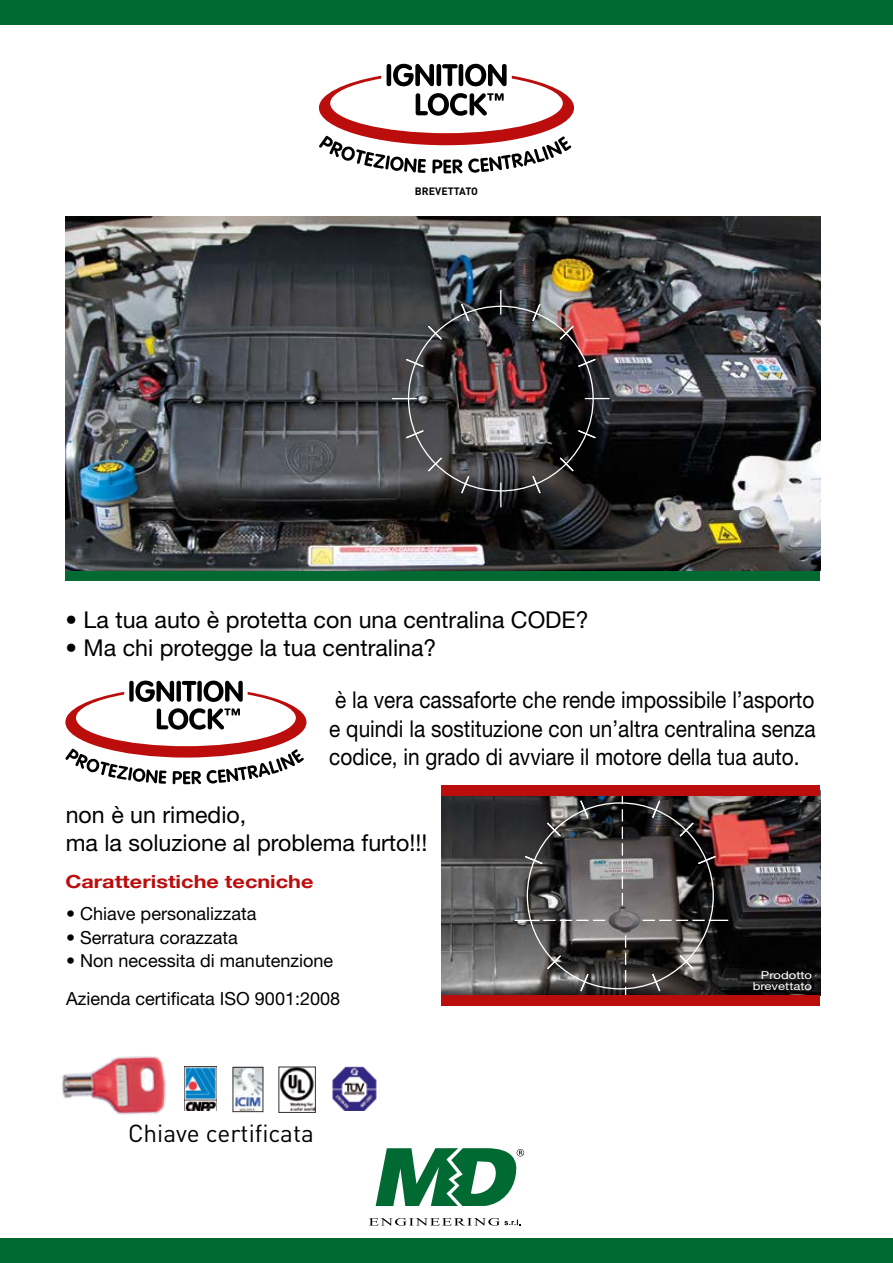
<style>
.page{position:relative;width:893px;height:1263px;background:#fff}
.page>*{position:absolute;margin:0;border:0;box-sizing:border-box;transform-origin:0 0}
.t1{font:24.3px "DIN";color:#000}
.t2{font:23.25px/28.3px "Helvetica Neue";color:#000;text-align:justify;scale:.9 1}
.t3{font:23.25px/28.3px "Helvetica Neue";color:#000}
.t4{font:18px/38.1px "Helvetica Neue";color:#000}
.t5{font:700 18px "Helvetica Neue";color:#bb0e0c;scale:1.2 1}
.t6{font:10.95px/10.5px "Helvetica Neue";color:#fff;text-align:right;scale:1.2 1}
.t7{font:700 10.65px "DIN";color:#000}
</style>
<div class="page">
<div style="left:0;top:1238px;width:893px;height:25px;background:#006a32"></div>
<div style="left:0;top:0;width:893px;height:24px;background:#006a32"></div>
<svg style="left:369px;top:1218px;width:151px;height:8px"></svg>
<svg style="left:376px;top:1148px;width:148px;height:58px"></svg>
<img style="left:441px;top:796px;width:379px;height:199px">
<svg style="left:579px;top:799px;width:11px;height:20px"></svg>
<svg style="left:546px;top:821px;width:16px;height:17px"></svg>
<svg style="left:523px;top:855px;width:21px;height:10px"></svg>
<svg style="left:546px;top:954px;width:16px;height:16px"></svg>
<svg style="left:579px;top:972px;width:11px;height:21px"></svg>
<svg style="left:651px;top:972px;width:10px;height:21px"></svg>
<svg style="left:678px;top:954px;width:17px;height:16px"></svg>
<svg style="left:643px;top:920px;width:85px;height:1px"></svg>
<svg style="left:515px;top:920px;width:90px;height:1px"></svg>
<svg style="left:622px;top:796px;width:1px;height:109px"></svg>
<svg style="left:625px;top:935px;width:1px;height:60px"></svg>
<svg style="left:697px;top:855px;width:20px;height:10px"></svg>
<svg style="left:678px;top:821px;width:17px;height:17px"></svg>
<svg style="left:651px;top:799px;width:10px;height:20px"></svg>
<div style="left:441px;top:786px;width:379px;height:10px;background:#bb0e0c"></div>
<div style="left:441px;top:995px;width:379px;height:11px;background:#bb0e0c"></div>
<div style="left:66px;top:571px;width:754px;height:10px;background:#006a32"></div>
<img style="left:66px;top:216px;width:754px;height:355px">
<svg style="left:500px;top:290px;width:1px;height:25px"></svg>
<svg style="left:460px;top:302px;width:10px;height:21px"></svg>
<svg style="left:427px;top:324px;width:16px;height:17px"></svg>
<svg style="left:405px;top:358px;width:20px;height:10px"></svg>
<svg style="left:392px;top:398px;width:25px;height:1px"></svg>
<svg style="left:405px;top:429px;width:20px;height:10px"></svg>
<svg style="left:427px;top:456px;width:16px;height:17px"></svg>
<svg style="left:460px;top:474px;width:10px;height:21px"></svg>
<svg style="left:500px;top:483px;width:1px;height:24px"></svg>
<svg style="left:531px;top:474px;width:11px;height:21px"></svg>
<svg style="left:558px;top:456px;width:17px;height:17px"></svg>
<svg style="left:577px;top:429px;width:20px;height:10px"></svg>
<svg style="left:585px;top:398px;width:25px;height:1px"></svg>
<svg style="left:577px;top:358px;width:20px;height:10px"></svg>
<svg style="left:558px;top:324px;width:17px;height:17px"></svg>
<svg style="left:531px;top:302px;width:11px;height:21px"></svg>
<svg style="left:65px;top:681px;width:241px;height:103px"></svg>
<svg style="left:319px;top:64px;width:255px;height:109px"></svg>
<img style="left:332px;top:1067px;width:44px;height:44px">
<img style="left:197px;top:1067px;width:20px;height:44px">
<img style="left:232px;top:1067px;width:29px;height:44px">
<div style="left:233px;top:1067px;width:30px;height:45px;border:1px solid #333232"></div>
<img style="left:281px;top:1069px;width:33px;height:42px">
<div style="left:279px;top:1067px;width:37px;height:46px;border:1px solid #333232"></div>
<img style="left:61px;top:1056px;width:136px;height:59px">
<p class="t7" style="left:415px;top:185px;width:65px">BREVETTATO</p>
<p class="t3" style="left:66px;top:605px;width:525px">• La tua auto è protetta con una centralina CODE?</p>
<p class="t3" style="left:66px;top:633px;width:372px">• Ma chi protegge la tua centralina?</p>
<p class="t2" style="left:329px;top:685px;width:542px">è la vera cassaforte che rende impossibile l’asporto e quindi la sostituzione con un’altra centralina senza codice, in grado di avviare il motore della tua auto.</p>
<p class="t3" style="left:66px;top:800px;width:363px">non è un rimedio,<br>ma la soluzione al problema furto!!!</p>
<p class="t5" style="left:65px;top:865px;width:208px">Caratteristiche tecniche</p>
<p class="t4" style="left:66px;top:895px;width:192px">• Chiave personalizzata</p>
<p class="t4" style="left:66px;top:918px;width:173px">• Serratura corazzata</p>
<p class="t4" style="left:66px;top:941px;width:276px">• Non necessita di manutenzione<br>Azienda certificata ISO 9001:2008</p>
<p class="t1" style="left:128px;top:1118px;width:187px">Chiave certificata</p>
<p class="t6" style="left:753px;top:970px;width:51px">Prodotto brevettato</p>
</div>
